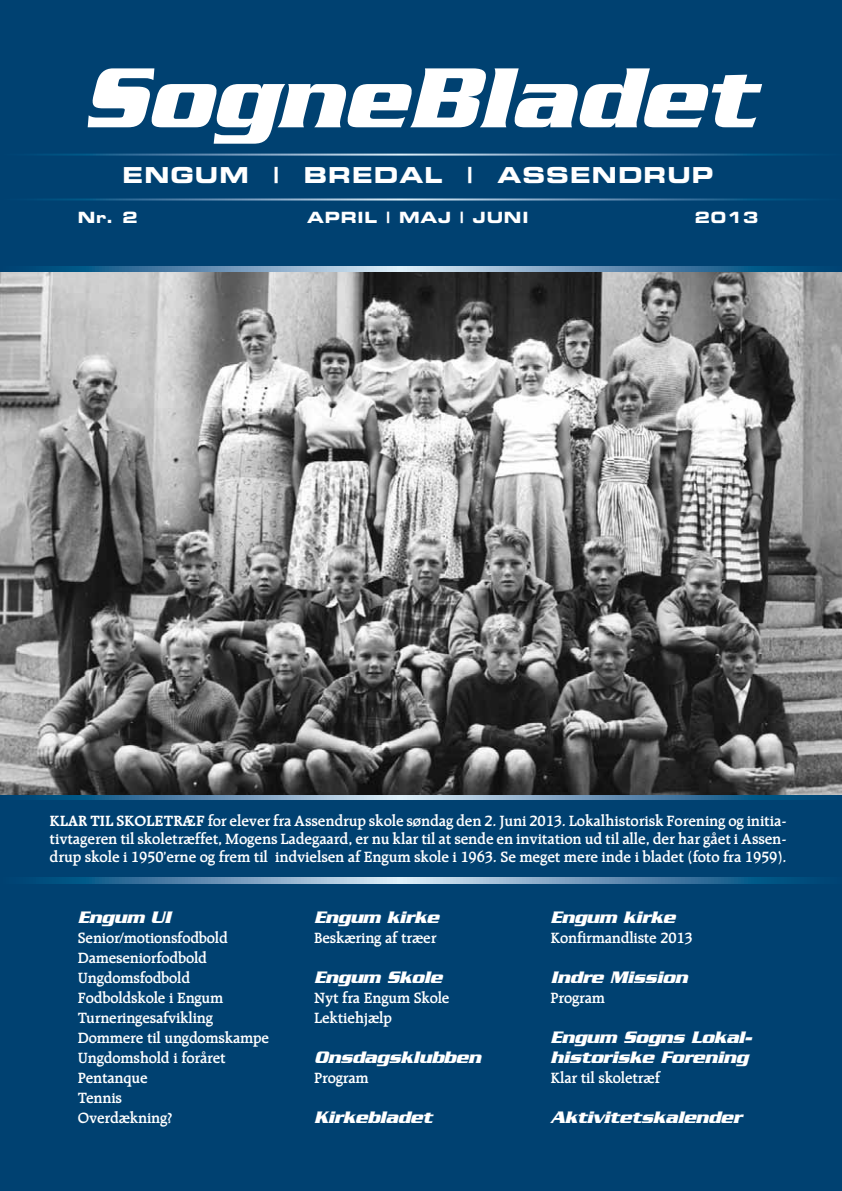
<style>
.page{position:relative;width:842px;height:1191px;background:#004171}
.page>*{position:absolute;margin:0;border:0;box-sizing:border-box;transform-origin:0 0}
.t1{font:italic 700 92px "Serpentine";color:#fff}
.t2{font:22px "Eurostile Bold Extended Two";letter-spacing:.05em;color:#fff}
.t3{font:italic 700 18px/20px "Serpentine";letter-spacing:-.015em;color:#fff}
.t4{font:600 16px/20px "Raleigh";letter-spacing:-.015em;color:#fff}
.t5{font:700 16px "Raleigh";color:#fff}
.t6{font:15.6px "Eurostile Bold Extended Two";letter-spacing:.05em;color:#fff}
.s1{font-weight:700}
</style>
<div class="page">
<hr style="left:0;top:154px;width:842px;height:2px;background:#fff">
<hr style="left:0;top:198px;width:842px;height:2px;background:#fff">
<svg style="left:0;top:266px;width:842px;height:6px;background:#5f8eb1"></svg>
<svg style="left:0;top:794px;width:842px;height:5px;background:#567d99"></svg>
<svg style="left:0;top:877px;width:842px;height:6px;background:#5f8eb1"></svg>
<img style="left:0;top:272px;width:842px;height:522px">
<h1 class="t1" style="left:82px;top:45px;width:675px">SogneBladet</h1>
<h2 class="t2" style="left:123px;top:160px;width:592px">ENGUM | BREDAL | ASSENDRUP</h2>
<p class="t6" style="left:78px;top:207px;width:61px">Nr. 2</p>
<p class="t6" style="left:307px;top:207px;width:223px">APRIL | MAJ | JUNI</p>
<p class="t6" style="left:695px;top:207px;width:65px">2013</p>
<p class="t4" style="left:50px;top:812px;width:739px;line-height:18px;text-align:justify;text-indent:40px"><span class="s1">TIL SKOLETRÆF</span> for elever fra Assendrup skole søndag den 2. Juni 2013. Lokalhistorisk Forening og initia&shy;tivtageren til skoletræffet, Mogens Ladegaard, er nu klar til at sende en invitation ud til alle, der har gået i Assen&shy;drup skole i 1950’erne og frem til indvielsen af Engum skole i 1963. Se meget mere inde i bladet (foto fra 1959).</p>
<p class="t5" style="left:50px;top:812px;width:21px">KLAR</p>
<p class="t3" style="left:78px;top:907px;width:95px">Engum UI</p>
<p class="t4" style="left:78px;top:928px;width:193px">Senior/motionsfodbold<br>Dameseniorfodbold<br>Ungdomsfodbold<br>Fodboldskole i Engum<br>Turneringesafvikling<br>Dommere til ungdomskampe<br>Ungdomshold i foråret<br>Pentanque<br>Tennis<br>Overdækning?</p>
<p class="t3" style="left:314px;top:907px;width:126px">Engum kirke</p>
<p class="t4" style="left:314px;top:928px;width:124px">Beskæring af træer</p>
<p class="t3" style="left:314px;top:967px;width:130px">Engum Skole</p>
<p class="t4" style="left:314px;top:988px;width:137px">Nyt fra Engum Skole<br>Lektiehjælp</p>
<p class="t3" style="left:314px;top:1047px;width:168px">Onsdagsklubben</p>
<p class="t4" style="left:314px;top:1068px;width:56px">Program</p>
<p class="t3" style="left:314px;top:1107px;width:120px">Kirkebladet</p>
<p class="t3" style="left:550px;top:907px;width:126px">Engum kirke</p>
<p class="t4" style="left:550px;top:928px;width:144px">Konfirmandliste 2013</p>
<p class="t3" style="left:550px;top:967px;width:139px">Indre Mission</p>
<p class="t4" style="left:550px;top:988px;width:56px">Program</p>
<p class="t3" style="left:550px;top:1027px;width:204px">Engum Sogns Lokal&shy;historiske Forening</p>
<p class="t4" style="left:550px;top:1068px;width:111px">Klar til skoletræf</p>
<p class="t3" style="left:550px;top:1107px;width:193px">Aktivitetskalender</p>
</div>
